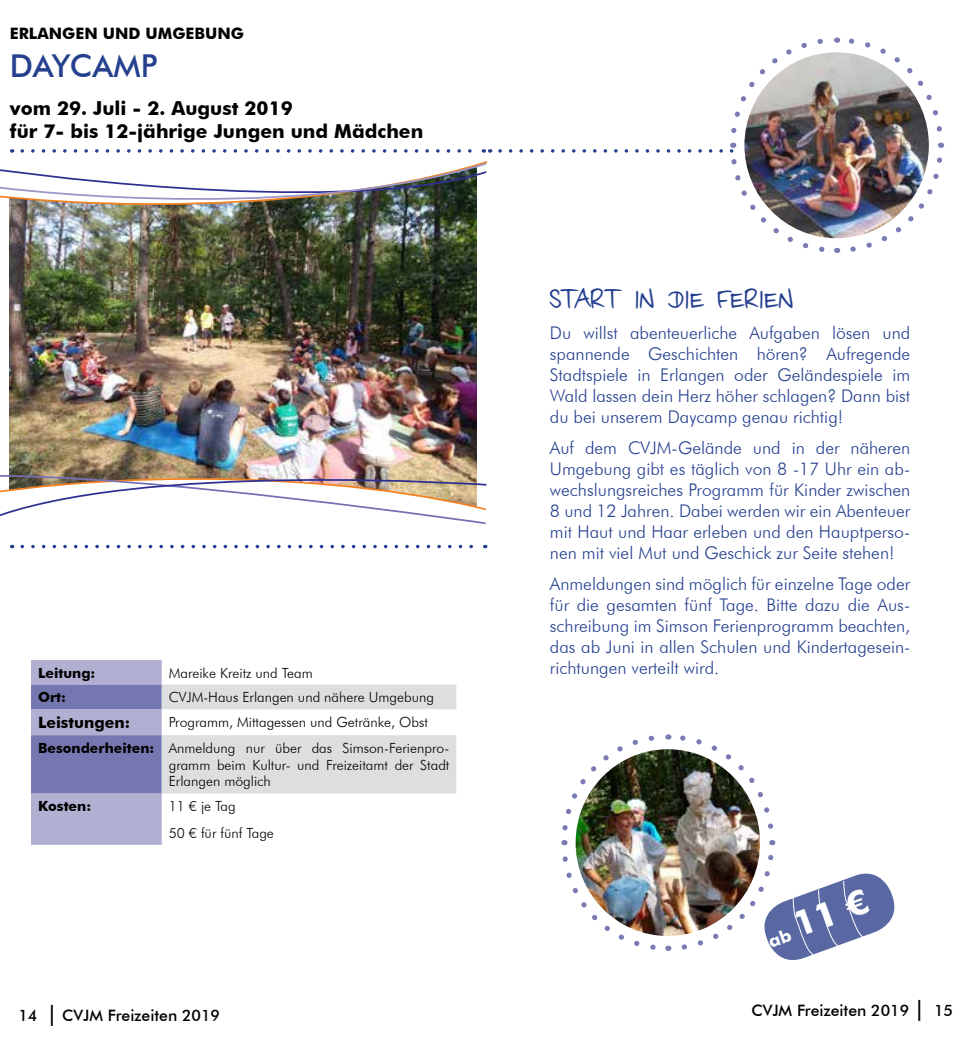
<style>
.page{position:relative;width:973px;height:1042px;background:#fff}
.page>*{position:absolute;margin:0;border:0;box-sizing:border-box;transform-origin:0 0}
.t1{font:700 35px "Futura BT";color:#fff}
.t2{font:500 31.5px "Futura BT";letter-spacing:-.01em;color:#25408f}
.t3{font:28px "NICHTLUSTIG2";color:#25408f}
.t4{font:700 19.25px/23.1px "Futura BT";color:#000}
.t5{font:300 17.5px/21px "Futura BT";color:#25408f;text-align:justify}
.t6{font:500 15.75px "Futura BT";color:#000}
.t7{font:700 15.75px "Futura BT";color:#000}
.t8{font:300 14px/25.9px "Futura BT";color:#000}
.t9{font:700 14px "Futura BT";color:#000}
.s1{font-weight:700}
.s2{font-size:17.5px}
.s3{font-size:21px}
</style>
<div class="page">
<svg style="left:667px;top:734px;width:106px;height:95px"></svg>
<svg style="left:561px;top:735px;width:93px;height:110px"></svg>
<svg style="left:562px;top:856px;width:106px;height:95px"></svg>
<img style="left:575px;top:749px;width:185px;height:187px">
<img style="left:678px;top:840px;width:217px;height:120px">
<img style="left:10px;top:227px;width:466px;height:234px">
<img style="left:0;top:461px;width:487px;height:63px">
<img style="left:0;top:161px;width:487px;height:66px">
<svg style="left:500px;top:37px;width:445px;height:216px"></svg>
<img style="left:744px;top:52px;width:184px;height:186px">
<svg style="left:31px;top:660px;width:425px;height:185px"></svg>
<svg style="left:22px;top:545px;width:463px;height:3px"></svg>
<svg style="left:22px;top:149px;width:468px;height:4px"></svg>
<p class="t7" style="left:10px;top:24px;width:236px">ERLANGEN UND UMGEBUNG</p>
<h2 class="t2" style="left:10px;top:47px;width:149px">DAYCAMP</h2>
<p class="t4" style="left:10px;top:96px;width:415px">vom 29. Juli - 2. August 2019<br>für 7- bis 12-jährige Jungen und Mädchen</p>
<p class="t9" style="left:38px;top:664px;width:59px">Leitung:</p>
<p class="t8" style="left:169px;top:659px;width:145px">Mareike Kreitz und Team</p>
<p class="t9" style="left:38px;top:689px;width:29px">Ort:</p>
<p class="t8" style="left:169px;top:684px;width:267px">CVJM-Haus Erlangen und nähere Umgebung</p>
<p class="t7" style="left:38px;top:713px;width:94px">Leistungen:</p>
<p class="t8" style="left:38px;top:709px;width:413px;text-indent:131px">Programm, Mittagessen und Getränke, Obst<br><span class="s1">Besonderheiten:</span> Anmeldung nur über das Simson-Ferienpro-</p>
<p class="t8" style="left:169px;top:756px;width:282px;line-height:16.8px">gramm beim Kultur- und Freizeitamt der Stadt<br>Erlangen möglich</p>
<p class="t9" style="left:38px;top:797px;width:55px">Kosten:</p>
<p class="t8" style="left:169px;top:792px;width:107px;line-height:26.8px">11 € je Tag<br>50 € für fünf Tage</p>
<h3 class="t3" style="left:550px;top:280px;width:245px">START IN DIE FERIEN</h3>
<p class="t5" style="left:550px;top:322px;width:362px">Du willst abenteuerliche Aufgaben lösen und spannende Geschichten hören? Aufregende Stadtspiele in Erlangen oder Geländespiele im Wald lassen dein Herz höher schlagen? Dann bist du bei unserem Daycamp genau richtig!</p>
<p class="t5" style="left:550px;top:437px;width:362px">Auf dem CVJM-Gelände und in der näheren Umgebung gibt es täglich von 8 -17 Uhr ein ab&shy;wechslungsreiches Programm für Kinder zwischen 8 und 12 Jahren. Dabei werden wir ein Abenteuer mit Haut und Haar erleben und den Hauptperso&shy;nen mit viel Mut und Geschick zur Seite stehen!</p>
<p class="t5" style="left:550px;top:573px;width:362px">Anmeldungen sind möglich für einzelne Tage oder für die gesamten fünf Tage. Bitte dazu die Aus&shy;schreibung im Simson Ferienprogramm beachten, das ab Juni in allen Schulen und Kindertagesein&shy;richtungen verteilt wird.</p>
<h1 class="t1" style="left:759px;top:916px;width:108px;rotate:-20deg"><span class="s2">ab</span> 11 €</h1>
<p class="t6" style="left:18px;top:1005px;width:203px">14 <span class="s3">|</span> CVJM Freizeiten 2019</p>
<p class="t6" style="left:751px;top:1001px;width:203px">CVJM Freizeiten 2019 <span class="s3">|</span> 15</p>
</div>
